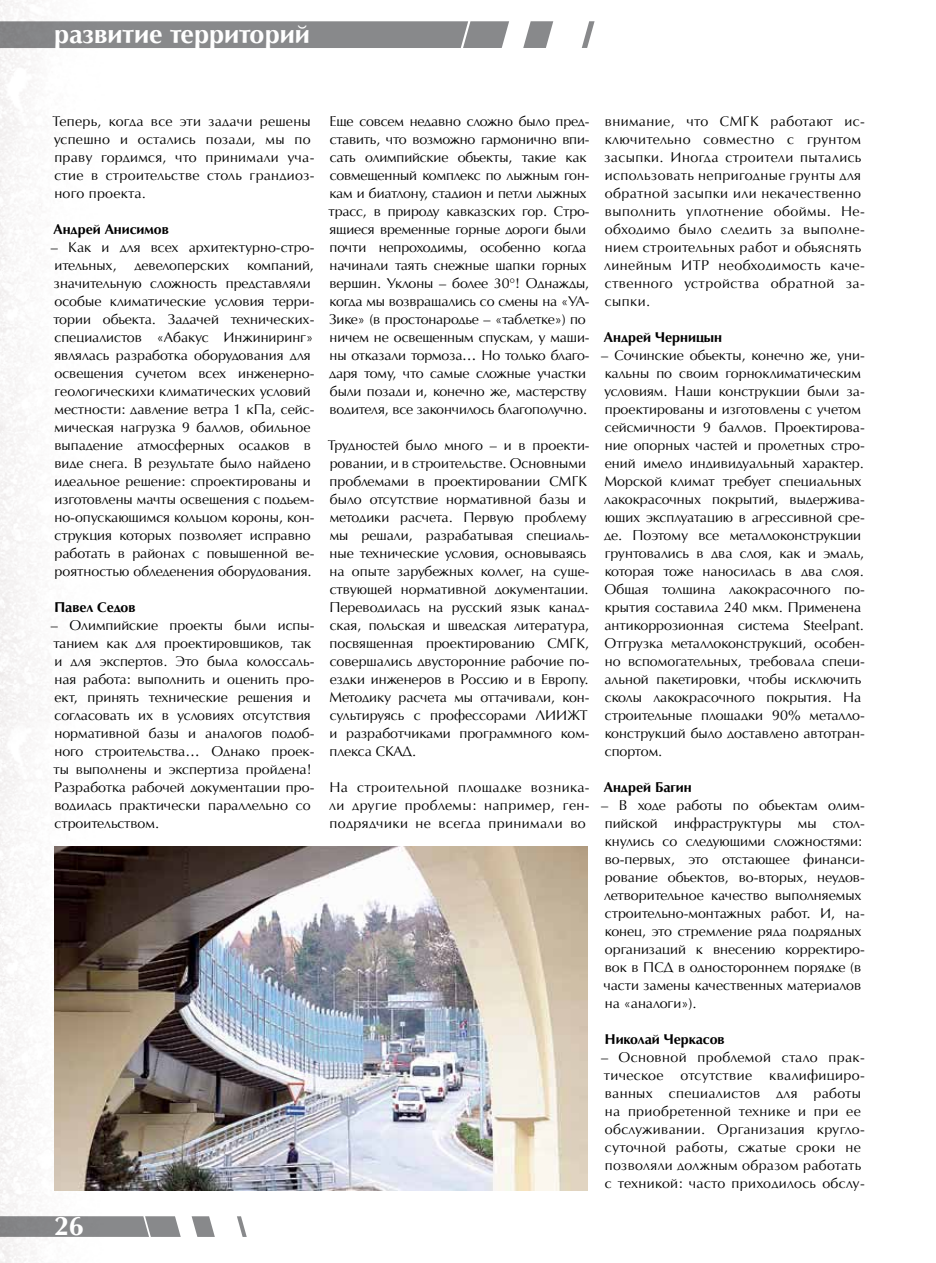
<style>
.page{position:relative;width:936px;height:1263px;background:#fff}
.page>*{position:absolute;margin:0;border:0;box-sizing:border-box;transform-origin:0 0}
.t1{font:700 27px "AG Opus High Resolution";color:#fff}
.t2{font:14.25px/18px "AG Opus High Resolution";color:#000}
.t3{font:14.25px/18px "AG Opus High Resolution";letter-spacing:.03em;color:#000}
.t4{font:14.25px/18px "AG Opus High Resolution";letter-spacing:.025em;color:#000}
.t5{font:14.25px/18px "AG Opus High Resolution";letter-spacing:.02em;color:#000}
.t6{font:700 14.25px "AG Opus High Resolution";color:#000}
</style>
<div class="page">
<img style="left:0;top:0;width:140px;height:1263px">
<svg style="left:0;top:1216px;width:247px;height:21px"></svg>
<img style="left:54px;top:846px;width:533px;height:344px">
<svg style="left:0;top:21px;width:594px;height:27px;background:#959697"></svg>
<h1 class="t1" style="left:54px;top:18px;width:257px">развитие территорий</h1>
<p class="t5" style="left:52px;top:112px;width:263px">Теперь, когда все эти задачи решены успешно и остались позади, мы по праву гордимся, что принимали уча&shy;стие в строительстве столь грандиоз&shy;ного проекта.</p>
<p class="t6" style="left:53px;top:221px;width:117px">Андрей Анисимов</p>
<p class="t2" style="left:51px;top:238px;width:265px">– Как и для всех архитектурно-стро&shy;ительных,</p>
<p class="t2" style="left:53px;top:256px;width:262px;text-indent:194px">компаний, значительную сложность представляли особые климатические условия терри&shy;тории объекта. Задачей технических&shy;специалистов «Абакус Инжиниринг» являлась разработка оборудования для освещения сучетом всех инженерно&shy;геологическихи климатических условий местности: давление ветра 1 кПа, сейс&shy;мическая нагрузка 9 баллов, обильное выпадение атмосферных осадков в виде снега. В результате было найдено идеальное решение: спроектированы и изготовлены мачты освещения с подъем&shy;но-опускающимся кольцом короны, кон&shy;струкция которых позволяет исправно работать в районах с повышенной ве&shy;роятностью обледенения оборудования.</p>
<p class="t6" style="left:54px;top:599px;width:83px">Павел Седов</p>
<p class="t2" style="left:51px;top:616px;width:265px">– Олимпийские проекты были испы&shy;танием как для проектировщиков, так и для экспертов. Это была колоссаль&shy;ная работа: выполнить и оценить про&shy;ект, принять технические решения и согласовать их в условиях отсутствия нормативной базы и аналогов подоб&shy;ного строительства… Однако проек&shy;ты выполнены и экспертиза пройдена!<br>Разработка рабочей документации про&shy;водилась практически параллельно со строительством.</p>
<p class="t2" style="left:135px;top:256px;width:96px">девелоперских</p>
<h1 class="t1" style="left:54px;top:1210px;width:32px">26</h1>
<p class="t2" style="left:328px;top:112px;width:262px">Еще совсем недавно сложно было пред&shy;ставить, что возможно гармонично впи&shy;сать олимпийские объекты, такие как совмещенный комплекс по лыжным гон&shy;кам и биатлону, стадион и петли лыжных трасс, в природу кавказских гор. Стро&shy;ящиеся временные горные дороги были почти непроходимы, особенно когда начинали таять снежные шапки горных вершин. Уклоны – более 30°! Однажды, когда мы возвращались со смены на «УА-Зике» (в простонародье – «таблетке») по ничем не освещенным спускам, у маши&shy;ны отказали тормоза… Но только благо&shy;даря тому, что самые сложные участки были позади и, конечно же, мастерству водителя, все закончилось благополучно.</p>
<p class="t2" style="left:328px;top:436px;width:263px">Трудностей было много – и в проекти&shy;ровании, и в строительстве. Основными проблемами в проектировании СМГК было отсутствие нормативной базы и методики расчета. Первую проблему мы решали, разрабатывая специаль&shy;ные технические условия, основываясь на опыте зарубежных коллег, на суще&shy;ствующей нормативной документации.<br>Переводилась на русский язык канад&shy;ская, польская и шведская литература, посвященная проектированию СМГК, совершались двусторонние рабочие по&shy;ездки инженеров в Россию и в Европу.<br>Методику расчета мы оттачивали, кон&shy;сультируясь с профессорами ЛИИЖТ и разработчиками программного ком&shy;плекса СКАД.</p>
<p class="t2" style="left:329px;top:778px;width:262px;text-align:justify">На строительной площадке возника&shy;ли другие проблемы: например, ген&shy;подрядчики не всегда принимали во</p>
<p class="t3" style="left:604px;top:112px;width:262px">внимание, что СМГК работают ис&shy;ключительно совместно с грунтом засыпки. Иногда строители пытались использовать непригодные грунты для обратной засыпки или некачественно выполнить уплотнение обоймы. Не&shy;обходимо было следить за выполне&shy;нием строительных работ и объяснять линейным ИТР необходимость каче&shy;ственного устройства обратной за&shy;сыпки.</p>
<p class="t6" style="left:603px;top:328px;width:120px">Андрей Черницын</p>
<p class="t2" style="left:601px;top:346px;width:265px">– Сочинские объекты, конечно же, уни&shy;кальны по своим горноклиматическим условиям. Наши конструкции были за&shy;проектированы и изготовлены с учетом сейсмичности 9 баллов. Проектирова&shy;ние опорных частей и пролетных стро&shy;ений имело индивидуальный характер.<br>Морской климат требует специальных лакокрасочных покрытий, выдержива&shy;ющих эксплуатацию в агрессивной сре&shy;де. Поэтому все металлоконструкции грунтовались в два слоя, как и эмаль, которая тоже наносилась в два слоя.<br>Общая толщина лакокрасочного по&shy;крытия составила 240 мкм. Применена антикоррозионная система Steelpant.<br>Отгрузка металлоконструкций, особен&shy;но вспомогательных, требовала специ&shy;альной пакетировки, чтобы исключить сколы лакокрасочного покрытия. На строительные площадки 90% металло&shy;конструкций было доставлено автотран&shy;спортом.</p>
<p class="t6" style="left:603px;top:778px;width:89px">Андрей Багин</p>
<p class="t2" style="left:601px;top:796px;width:265px">– В ходе работы по объектам олим&shy;пийской инфраструктуры мы стол&shy;кнулись со следующими сложностями: во-первых, это отстающее финанси&shy;рование объектов, во-вторых, неудов&shy;летворительное качество выполняемых строительно-монтажных работ. И, на&shy;конец, это стремление ряда подрядных организаций к внесению корректиро&shy;вок в ПСД в одностороннем порядке (в части замены качественных материалов на «аналоги»).</p>
<p class="t6" style="left:605px;top:1030px;width:121px">Николай Черкасов</p>
<p class="t4" style="left:601px;top:1048px;width:265px">– Основной проблемой стало прак&shy;тическое отсутствие квалифициро&shy;ванных специалистов для работы на приобретенной технике и при ее обслуживании. Организация кругло&shy;суточной работы, сжатые сроки не позволяли должным образом работать с техникой: часто приходилось обслу-</p>
</div>
